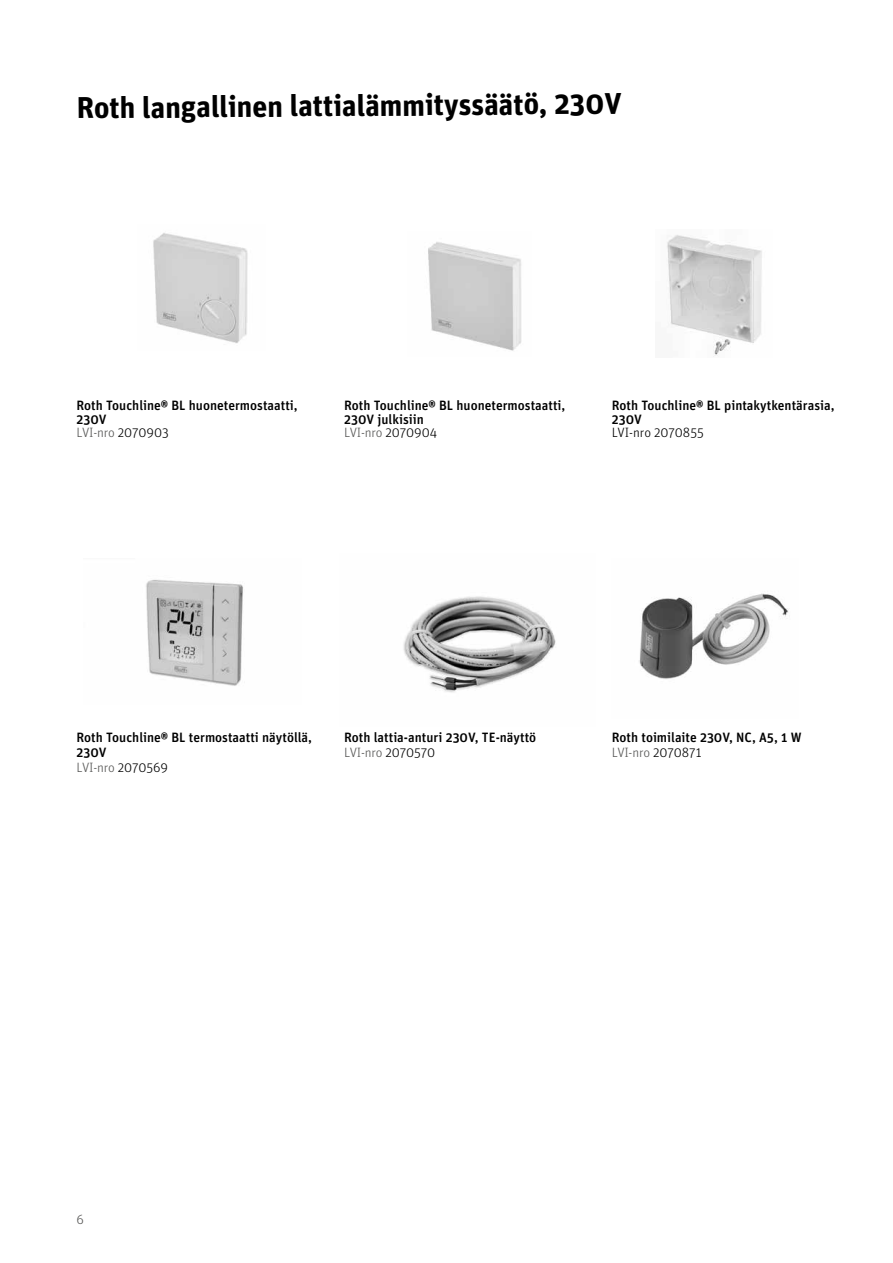
<style>
.page{position:relative;width:893px;height:1263px;background:#fff}
.page>*{position:absolute;margin:0;border:0;box-sizing:border-box;transform-origin:0 0}
.t1{font:700 30px "Unit OT";letter-spacing:-.01em;color:#000}
.t2{font:500 13.5px/13.5px "Unit OT";color:#000}
.t3{font:300 13.5px "Unit OT";color:#000}
.t4{font:300 13.5px "Unit OT";color:#575756}
.s1{font-weight:700}
.s2{font-weight:300;color:#575756}
.s3{font-weight:300}
</style>
<div class="page">
<img style="left:153px;top:233px;width:95px;height:110px">
<img style="left:428px;top:242px;width:94px;height:109px">
<img style="left:639px;top:593px;width:149px;height:86px">
<img style="left:146px;top:580px;width:97px;height:106px">
<img style="left:403px;top:596px;width:153px;height:97px">
<img style="left:667px;top:235px;width:95px;height:122px">
<h1 class="t1" style="left:77px;top:86px;width:547px">Roth langallinen lattialämmityssäätö, 230V</h1>
<p class="t2" style="left:77px;top:399px;width:223px">Roth Touchline<span class="s1">®</span> BL huonetermostaatti,<br>230V<br><span class="s2">LVI-nro</span> <span class="s3">2070903</span></p>
<p class="t2" style="left:344px;top:399px;width:223px">Roth Touchline<span class="s1">®</span> BL huonetermostaatti,<br>230V julkisiin<br><span class="s2">LVI-nro</span> <span class="s3">2070904</span></p>
<p class="t2" style="left:612px;top:399px;width:224px">Roth Touchline<span class="s1">®</span> BL pintakytkentärasia,<br>230V</p>
<p class="t3" style="left:612px;top:425px;width:93px">LVI-nro 2070855</p>
<p class="t2" style="left:77px;top:730px;width:237px;line-height:15px">Roth Touchline<span class="s1">®</span> BL termostaatti näytöllä,<br>230V<br><span class="s2">LVI-nro</span> <span class="s3">2070569</span></p>
<p class="t2" style="left:344px;top:730px;width:194px;line-height:15px">Roth lattia-anturi 230V, TE-näyttö<br><span class="s2">LVI-nro</span> <span class="s3">2070570</span></p>
<p class="t2" style="left:612px;top:730px;width:191px;line-height:15px">Roth toimilaite 230V, NC, A5, 1 W<br><span class="s2">LVI-nro</span> <span class="s3">2070871</span></p>
<p class="t4" style="left:77px;top:1211px;width:9px">6</p>
</div>
